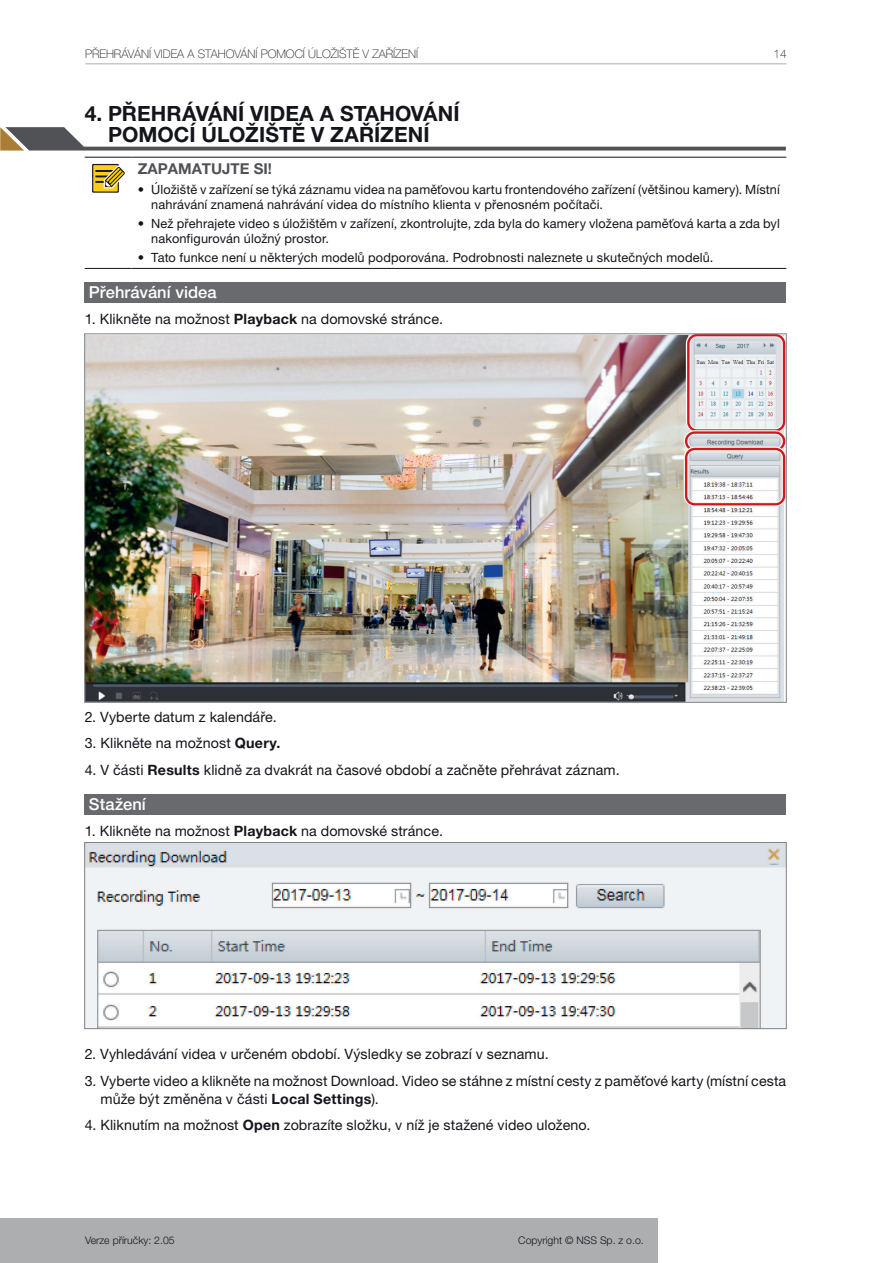
<style>
.page{position:relative;width:893px;height:1263px;background:#fff}
.page>*{position:absolute;margin:0;border:0;box-sizing:border-box;transform-origin:0 0}
.Rozdzial{font:700 21px/21px "Helvetica Neue LT Pro";color:#13151b;text-align:center}
.Pogrubienia{font:500 16.5px "Helvetica Neue LT Pro";letter-spacing:.005em;color:#fff}
.UWAGA{font:700 15px "Helvetica Neue LT Pro";color:#505256}
.t1{font:14.25px/18px "Helvetica Neue LT Pro";letter-spacing:.005em;color:#13151b}
.t2{font:12.75px/15px "Helvetica Neue LT Pro";letter-spacing:.01em;color:#13151b}
.t3{font:100 11.85px "Helvetica Neue LT Pro";color:#13151b}
.t4{font:300 10.5px "Helvetica Neue LT Pro";color:#13151b}
.s1{font-weight:700}
</style>
<div class="page">
<div style="left:0;top:1218px;width:658px;height:45px;background:#adaeb0"></div>
<hr style="left:85px;top:63px;width:702px;height:1px;background:#adaeb0">
<div style="left:85px;top:282px;width:701px;height:20px;background:#696a6e"></div>
<div style="left:85px;top:794px;width:701px;height:21px;background:#696a6e"></div>
<hr style="left:85px;top:157px;width:46px;height:1px;background:#13151b">
<hr style="left:131px;top:157px;width:655px;height:1px;background:#13151b">
<hr style="left:85px;top:268px;width:46px;height:1px;background:#13151b">
<hr style="left:131px;top:268px;width:655px;height:1px;background:#13151b">
<svg style="left:92px;top:164px;width:33px;height:29px"></svg>
<svg style="left:0;top:127px;width:786px;height:24px"></svg>
<img style="left:86px;top:335px;width:699px;height:366px">
<img style="left:86px;top:844px;width:699px;height:183px">
<div style="left:84px;top:842px;width:703px;height:187px;border:1px solid #828285"></div>
<p class="t3" style="left:85px;top:47px;width:334px">PŘEHRÁVÁNÍ VIDEA A STAHOVÁNÍ POMOCÍ ÚLOŽIŠTĚ V ZAŘÍZENÍ</p>
<p class="t3" style="left:774px;top:47px;width:15px">14</p>
<p class="Rozdzial" style="left:85px;top:103px;width:376px">4. PŘEHRÁVÁNÍ VIDEA A STAHOVÁNÍ<br>POMOCÍ ÚLOŽIŠTĚ V ZAŘÍZENÍ</p>
<p class="UWAGA" style="left:138px;top:160px;width:136px">ZAPAMATUJTE SI!</p>
<p class="t2" style="left:151px;top:181px;width:630px;text-indent:-13px">• Úložiště v zařízení se týká záznamu videa na paměťovou kartu frontendového zařízení (většinou kamery). Místní nahrávání znamená nahrávání videa do místního klienta v přenosném počítači.</p>
<p class="t2" style="left:151px;top:216px;width:630px;text-indent:-13px">• Než přehrajete video s úložištěm v zařízení, zkontrolujte, zda byla do kamery vložena paměťová karta a zda byl nakonfigurován úložný prostor.</p>
<p class="t2" style="left:138px;top:250px;width:577px">• Tato funkce není u některých modelů podporována. Podrobnosti naleznete u skutečných modelů.</p>
<p class="Pogrubienia" style="left:89px;top:282px;width:129px">Přehrávání videa</p>
<p class="t1" style="left:85px;top:310px;width:360px">1. Klikněte na možnost <span class="s1">Playback</span> na domovské stránce.</p>
<p class="t1" style="left:85px;top:708px;width:194px">2. Vyberte datum z kalendáře.</p>
<p class="t1" style="left:85px;top:734px;width:197px">3. Klikněte na možnost <span class="s1">Query.</span></p>
<p class="t1" style="left:85px;top:761px;width:536px">4. V části <span class="s1">Results</span> klidně za dvakrát na časové období a začněte přehrávat záznam.</p>
<p class="Pogrubienia" style="left:89px;top:794px;width:58px">Stažení</p>
<p class="t1" style="left:85px;top:822px;width:360px">1. Klikněte na možnost <span class="s1">Playback</span> na domovské stránce.</p>
<p class="t1" style="left:85px;top:1045px;width:465px">2. Vyhledávání videa v určeném období. Výsledky se zobrazí v seznamu.</p>
<p class="t1" style="left:100px;top:1071px;width:687px;text-indent:-16px">3. Vyberte video a klikněte na možnost Download. Video se stáhne z místní cesty z paměťové karty (místní cesta může být změněna v části <span class="s1">Local Settings</span>).</p>
<p class="t1" style="left:85px;top:1116px;width:507px">4. Kliknutím na možnost <span class="s1">Open</span> zobrazíte složku, v níž je stažené video uloženo.</p>
<p class="t4" style="left:85px;top:1234px;width:91px">Verze příručky: 2.05</p>
<p class="t4" style="left:518px;top:1234px;width:127px">Copyright © NSS Sp. z o.o.</p>
</div>
